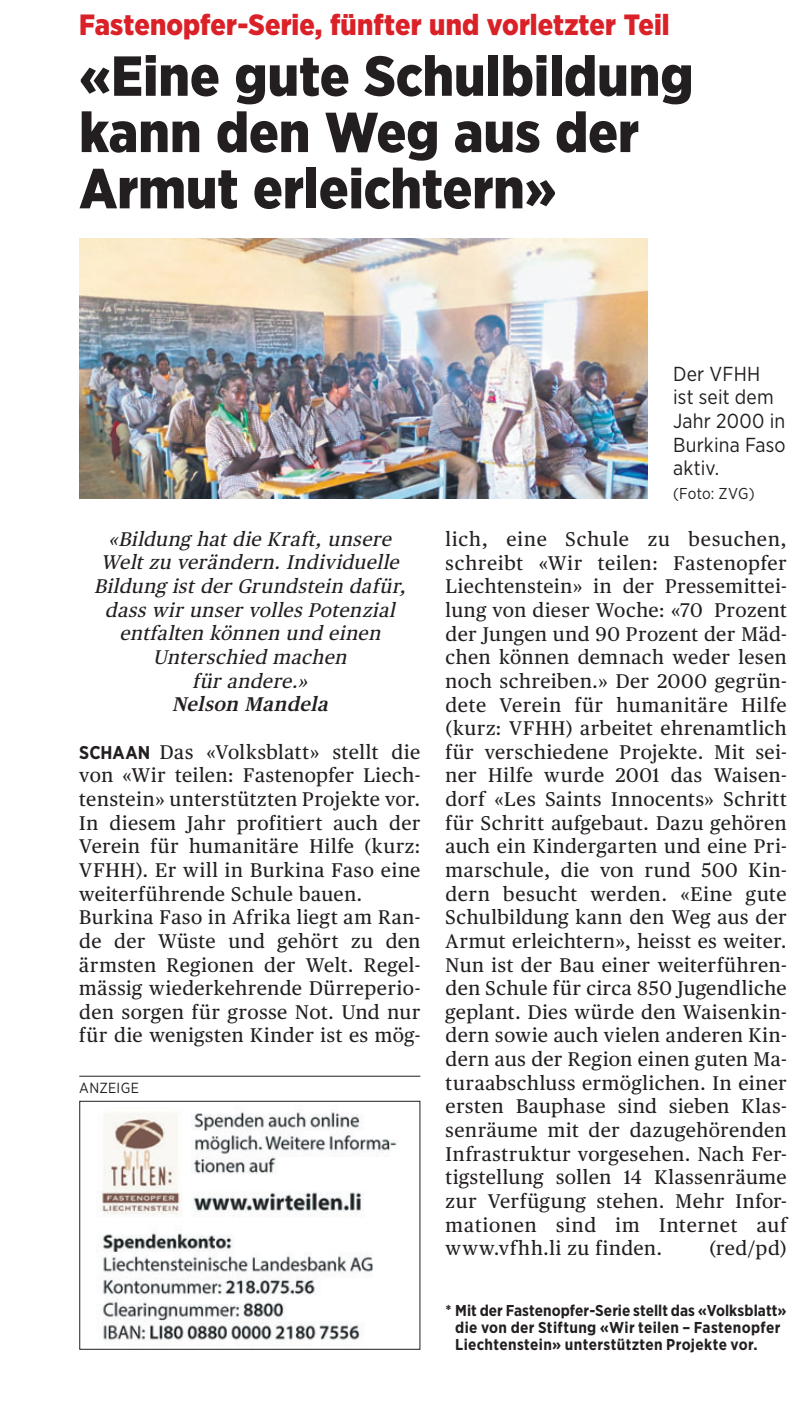
<style>
.page{position:relative;width:805px;height:1420px;background:#fff}
.page>*{position:absolute;margin:0;border:0;box-sizing:border-box;transform-origin:0 0}
.t1{font:900 56.25px/56.2px "Gotham Narrow";color:#231f20}
.t2{font:900 29.25px "Gotham Narrow";color:#da2128}
.t3{font:20.25px/23.6px "Gotham Narrow";letter-spacing:.01em;color:#231f20}
.t4{font:19.8px/23.6px "Publico Text";letter-spacing:.03em;color:#231f20}
.t5{font:italic 19.8px/23.6px "Publico Text";letter-spacing:.055em;color:#231f20;text-align:center}
.t6{font:italic 600 19.8px "Publico Text";color:#231f20}
.t7{font:700 15.75px/16.9px "Gotham Narrow";letter-spacing:.02em;color:#231f20}
.t8{font:15.75px "Gotham Narrow";letter-spacing:.01em;color:#231f20}
.t9{font:14.62px "Gotham Narrow";letter-spacing:.02em;color:#231f20}
.s1{font-family:"Gotham Narrow";font-weight:700;font-size:18.45px}
</style>
<div class="page">
<img style="left:96px;top:1105px;width:301px;height:235px">
<div style="left:79px;top:1100px;width:341px;height:249px;border:1px solid #231f20"></div>
<hr style="left:79px;top:1075px;width:341px;height:1px;background:#231f20">
<img style="left:79px;top:239px;width:569px;height:260px">
<h2 class="t2" style="left:79px;top:15px;width:592px">Fastenopfer-Serie, fünfter und vorletzter Teil</h2>
<h1 class="t1" style="left:79px;top:52px;width:615px">«Eine gute Schulbildung kann den Weg aus der<br>Armut erleichtern»</h1>
<p class="t5" style="left:94px;top:528px;width:317px">«Bildung hat die Kraft, unsere<br>Welt zu verändern. Individuelle<br>Bildung ist der Grundstein dafür, dass wir unser volles Potenzial entfalten können und einen<br>Unterschied machen<br>für andere.»</p>
<p class="t6" style="left:172px;top:695px;width:161px">Nelson Mandela</p>
<p class="t4" style="left:79px;top:741px;width:342px"><span class="s1">SCHAAN</span> Das «Volksblatt» stellt die von «Wir teilen: Fastenopfer Liech&shy;tenstein» unterstützten Projekte vor.<br>In diesem Jahr profitiert auch der Verein für humanitäre Hilfe (kurz:<br>VFHH). Er will in Burkina Faso eine weiterführende Schule bauen.<br>Burkina Faso in Afrika liegt am Ran&shy;de der Wüste und gehört zu den ärmsten Regionen der Welt. Regel&shy;mässig wiederkehrende Dürreperio&shy;den sorgen für grosse Not. Und nur für die wenigsten Kinder ist es mög-</p>
<p class="t9" style="left:79px;top:1082px;width:61px">ANZEIGE</p>
<p class="t3" style="left:673px;top:363px;width:114px">Der VFHH ist seit dem<br>Jahr 2000 in<br>Burkina Faso aktiv.</p>
<p class="t8" style="left:673px;top:487px;width:83px">(Foto: ZVG)</p>
<p class="t4" style="left:446px;top:528px;width:343px;text-align:justify">lich, eine Schule zu besuchen, schreibt «Wir teilen: Fastenopfer Liechtenstein» in der Pressemittei&shy;lung von dieser Woche: «70 Prozent der Jungen und 90 Prozent der Mäd&shy;chen können demnach weder lesen noch schreiben.» Der 2000 gegrün&shy;dete Verein für humanitäre Hilfe (kurz: VFHH) arbeitet ehrenamtlich für verschiedene Projekte. Mit sei&shy;ner Hilfe wurde 2001 das Waisen&shy;dorf «Les Saints Innocents» Schritt für Schritt aufgebaut. Dazu gehören auch ein Kindergarten und eine Pri&shy;marschule, die von rund 500 Kin&shy;dern besucht werden. «Eine gute Schulbildung kann den Weg aus der Armut erleichtern», heisst es weiter.<br>Nun ist der Bau einer weiterführen&shy;den Schule für circa 850 Jugendliche geplant. Dies würde den Waisenkin&shy;dern sowie auch vielen anderen Kin&shy;dern aus der Region einen guten Ma&shy;turaabschluss ermöglichen. In einer ersten Bauphase sind sieben Klas&shy;senräume mit der dazugehörenden Infrastruktur vorgesehen. Nach Fer&shy;tigstellung sollen 14 Klassenräume zur Verfügung stehen. Mehr Infor&shy;mationen sind im Internet auf www.vfhh.li zu finden.</p>
<p class="t4" style="left:709px;top:1237px;width:79px">(red/pd)</p>
<p class="t7" style="left:455px;top:1302px;width:333px;text-indent:-10px">* Mit der Fastenopfer-Serie stellt das «Volksblatt» die von der Stiftung «Wir teilen – Fastenopfer<br>Liechtenstein» unterstützten Projekte vor.</p>
</div>
